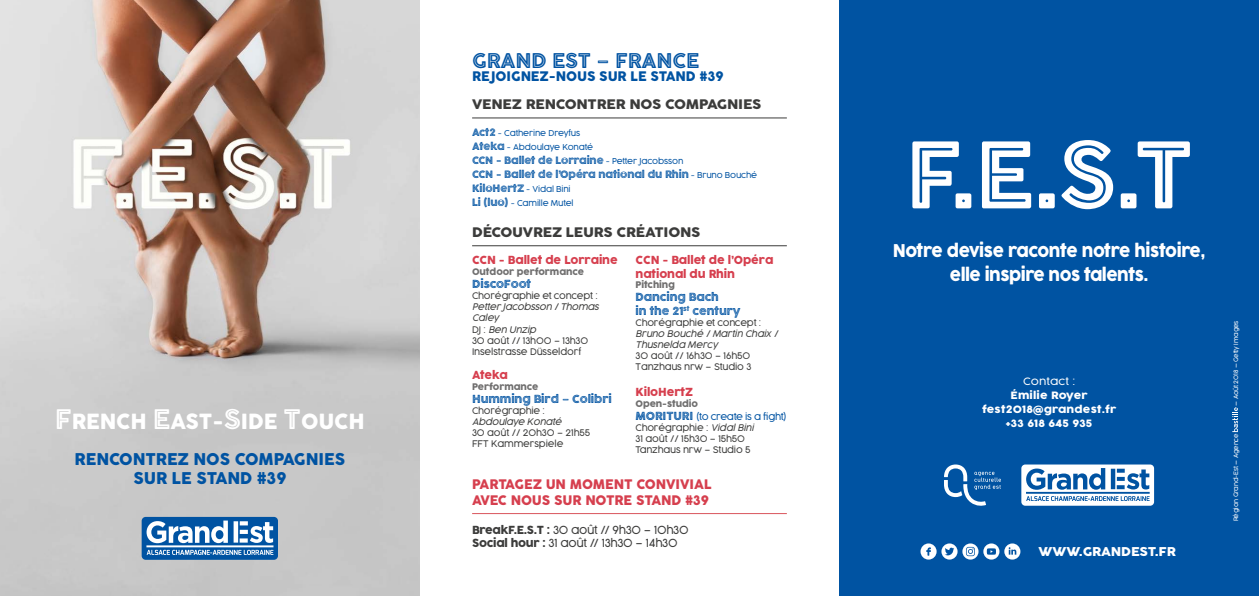
<style>
.page{position:relative;width:1259px;height:596px;background:#fff}
.page>*{position:absolute;margin:0;border:0;box-sizing:border-box;transform-origin:0 0}
.t1{font:90px "Cocogoose Pro Inline";color:#fff}
.t2{font:20.6px "Cocogoose Pro";color:#fff}
.t3{font:20px "Cocogoose Pro Inline";letter-spacing:-.015em;color:#0053a2}
.t4{font:17.4px/23.1px "Cocogoose Pro";letter-spacing:-.035em;color:#fff;text-align:center;scale:.93 1}
.t5{font:16px/19.2px "Cocogoose Pro";letter-spacing:-.005em;color:#0053a2;text-align:center}
.t6{font:13px "Cocogoose Pro";letter-spacing:-.015em;color:#3c3c3b;scale:1.08 1}
.t7{font:13px/15.6px "Cocogoose Pro";color:#d63f4e}
.t8{font:13px "Cocogoose Pro";color:#0053a2}
.t9{font:12px "Cocogoose Pro";letter-spacing:-.015em;color:#fff;scale:1.08 1}
.t10{font:11px/13.2px "Cocogoose Pro";letter-spacing:-.015em;color:#d63f4e}
.t11{font:300 11px/13.2px "Cocogoose Pro";letter-spacing:-.025em;color:#3c3c3b}
.t12{font:11px/13.2px "Cocogoose Pro Inline";letter-spacing:-.01em;color:#0053a2}
.t13{font:10px/14px "Cocogoose Pro Inline";letter-spacing:-.015em;color:#0053a2}
.t14{font:10px/14px "Cocogoose Pro";letter-spacing:.01em;color:#fff;text-align:center;scale:1.08 1}
.t15{font:300 10px "Cocogoose Pro";letter-spacing:.01em;color:#fff;scale:1.08 1}
.t16{font:300 9.2px "Cocogoose Pro";letter-spacing:-.035em;color:#0053a2}
.t17{font:300 9px/11px "Cocogoose Pro";letter-spacing:-.015em;color:#3c3c3b}
.t18{font:italic 300 9px/11px "Cocogoose Pro";letter-spacing:-.015em;color:#3c3c3b}
.t19{font:9px "Cocogoose Pro";letter-spacing:-.015em;color:#706f6f}
.t20{font:300 8px/14px "Cocogoose Pro";letter-spacing:-.015em;color:#0053a2}
.t21{font:300 6px "Cocogoose Pro";letter-spacing:-.025em;color:#fff}
.s1{font-family:"Cocogoose Pro Inline";font-size:26.6px}
.s2{font-family:"Cocogoose Pro Inline";font-weight:400;font-size:10px}
.s3{font-family:"Cocogoose Pro";font-weight:300;font-size:8px}
.s4{font-style:italic}
.s5{font-family:"Cocogoose Pro Inline";font-weight:400;font-size:11px}
.s6{font-weight:400}
</style>
<div class="page">
<div style="left:839px;top:0;width:420px;height:595px;background:#0053a2"></div>
<svg style="left:962px;top:543px;width:16px;height:16px"></svg>
<svg style="left:966px;top:546px;width:9px;height:9px"></svg>
<svg style="left:941px;top:543px;width:16px;height:16px"></svg>
<svg style="left:944px;top:547px;width:10px;height:8px"></svg>
<svg style="left:983px;top:543px;width:16px;height:16px"></svg>
<svg style="left:987px;top:548px;width:9px;height:6px"></svg>
<svg style="left:1004px;top:543px;width:16px;height:16px"></svg>
<svg style="left:1008px;top:547px;width:8px;height:7px"></svg>
<svg style="left:920px;top:543px;width:16px;height:16px"></svg>
<hr style="left:472px;top:245px;width:315px;height:1px;background:#3c3c3b">
<hr style="left:472px;top:117px;width:315px;height:1px;background:#3c3c3b">
<img style="left:0;top:0;width:420px;height:595px">
<svg style="left:142px;top:516px;width:136px;height:43px"></svg>
<svg style="left:1021px;top:464px;width:133px;height:41px"></svg>
<svg style="left:944px;top:464px;width:57px;height:42px"></svg>
<svg style="left:1232px;top:407px;width:6px;height:25px"></svg>
<hr style="left:472px;top:512px;width:315px;height:1px;background:#da565d">
<h2 class="t2" style="left:55px;top:407px;width:312px"><span class="s1">F</span>RENCH <span class="s1">E</span>AST-<span class="s1">S</span>IDE <span class="s1">T</span>OUCH</h2>
<h3 class="t5" style="left:75px;top:449px;width:272px">RENCONTREZ NOS COMPAGNIES<br>SUR LE STAND #39</h3>
<h3 class="t3" style="left:472px;top:46px;width:229px">GRAND EST – FRANCE</h3>
<h3 class="t8" style="left:472px;top:68px;width:253px">REJOIGNEZ-NOUS SUR LE STAND #39</h3>
<h3 class="t6" style="left:472px;top:95px;width:269px">VENEZ RENCONTRER NOS COMPAGNIES</h3>
<p class="t20" style="left:472px;top:126px;width:122px"><span class="s2">Act2</span> - Catherine Dreyfus<br><span class="s2">Ateka</span> - Abdoulaye Konaté</p>
<p class="t13" style="left:472px;top:153px;width:286px">CCN - Ballet de Lorraine <span class="s3">- Petter Jacobsson<br></span>CCN - Ballet de l’Opéra national du Rhin <span class="s3">- Bruno Bouché</span></p>
<p class="t20" style="left:472px;top:182px;width:103px"><span class="s2">KiloHertZ</span> - Vidal Bini<br><span class="s2">Li (luo)</span> - Camille Mutel</p>
<h3 class="t6" style="left:472px;top:223px;width:213px">DÉCOUVREZ LEURS CRÉATIONS</h3>
<p class="t10" style="left:472px;top:254px;width:147px">CCN - Ballet de Lorraine</p>
<p class="t19" style="left:472px;top:266px;width:113px">Outdoor performance</p>
<p class="t12" style="left:472px;top:278px;width:61px">DiscoFoot</p>
<p class="t17" style="left:472px;top:290px;width:127px">Chorégraphie et concept :</p>
<p class="t17" style="left:472px;top:301px;width:128px"><span class="s4">Petter Jacobsson / Thomas<br>Caley<br></span>DJ : <span class="s4">Ben Unzip<br></span>30 août // 13h00 – 13h30<br>Inselstrasse Düsseldorf</p>
<p class="t10" style="left:472px;top:368px;width:37px">Ateka</p>
<p class="t19" style="left:472px;top:380px;width:68px">Performance</p>
<p class="t12" style="left:472px;top:392px;width:141px">Humming Bird – Colibri</p>
<p class="t17" style="left:472px;top:404px;width:74px">Chorégraphie :</p>
<p class="t18" style="left:472px;top:415px;width:91px">Abdoulaye Konaté</p>
<p class="t17" style="left:472px;top:426px;width:119px">30 août // 20h30 – 21h55<br>FFT Kammerspiele</p>
<p class="t10" style="left:635px;top:254px;width:139px">CCN - Ballet de l’Opéra national du Rhin</p>
<p class="t19" style="left:635px;top:279px;width:41px">Pitching</p>
<p class="t12" style="left:635px;top:291px;width:107px">Dancing Bach<br>in the 21<sup>st</sup> century</p>
<p class="t17" style="left:635px;top:316px;width:127px">Chorégraphie et concept :</p>
<p class="t18" style="left:635px;top:327px;width:144px">Bruno Bouché / Martin Chaix /<br>Thusnelda Mercy</p>
<p class="t17" style="left:635px;top:349px;width:117px">30 août // 16h30 – 16h50<br>Tanzhaus nrw – Studio 3</p>
<p class="t10" style="left:635px;top:385px;width:59px">KiloHertZ</p>
<p class="t19" style="left:635px;top:397px;width:64px">Open-studio</p>
<p class="t16" style="left:635px;top:410px;width:153px"><span class="s5">MORITURI</span> (to create is a fight)</p>
<p class="t17" style="left:635px;top:422px;width:120px">Chorégraphie : <span class="s4">Vidal Bini<br></span>31 août // 15h30 – 15h50<br>Tanzhaus nrw – Studio 5</p>
<h3 class="t7" style="left:472px;top:476px;width:241px">PARTAGEZ UN MOMENT CONVIVIAL<br>AVEC NOUS SUR NOTRE STAND #39</h3>
<p class="t11" style="left:472px;top:522px;width:218px"><span class="s6">BreakF.E.S.T :</span> 30 août // 9h30 – 10h30<br><span class="s6">Social hour :</span> 31 août // 13h30 – 14h30</p>
<h1 class="t1" style="left:905px;top:109px;width:290px">F.E.S.T</h1>
<h3 class="t4" style="left:893px;top:240px;width:338px">Notre devise raconte notre histoire, elle inspire nos talents.</h3>
<p class="t15" style="left:1023px;top:374px;width:50px">Contact :</p>
<p class="t14" style="left:982px;top:388px;width:126px">Émilie Royer fest2018@grandest.fr +33 618 645 935</p>
<h3 class="t9" style="left:1038px;top:543px;width:129px">WWW.GRANDEST.FR</h3>
<p class="t21" style="left:1231px;top:405px;width:87px;rotate:-90deg">— Août 2018 — Getty Images</p>
<p class="t21" style="left:1231px;top:521px;width:89px;rotate:-90deg">Région Grand-Est — Agence</p>
</div>
